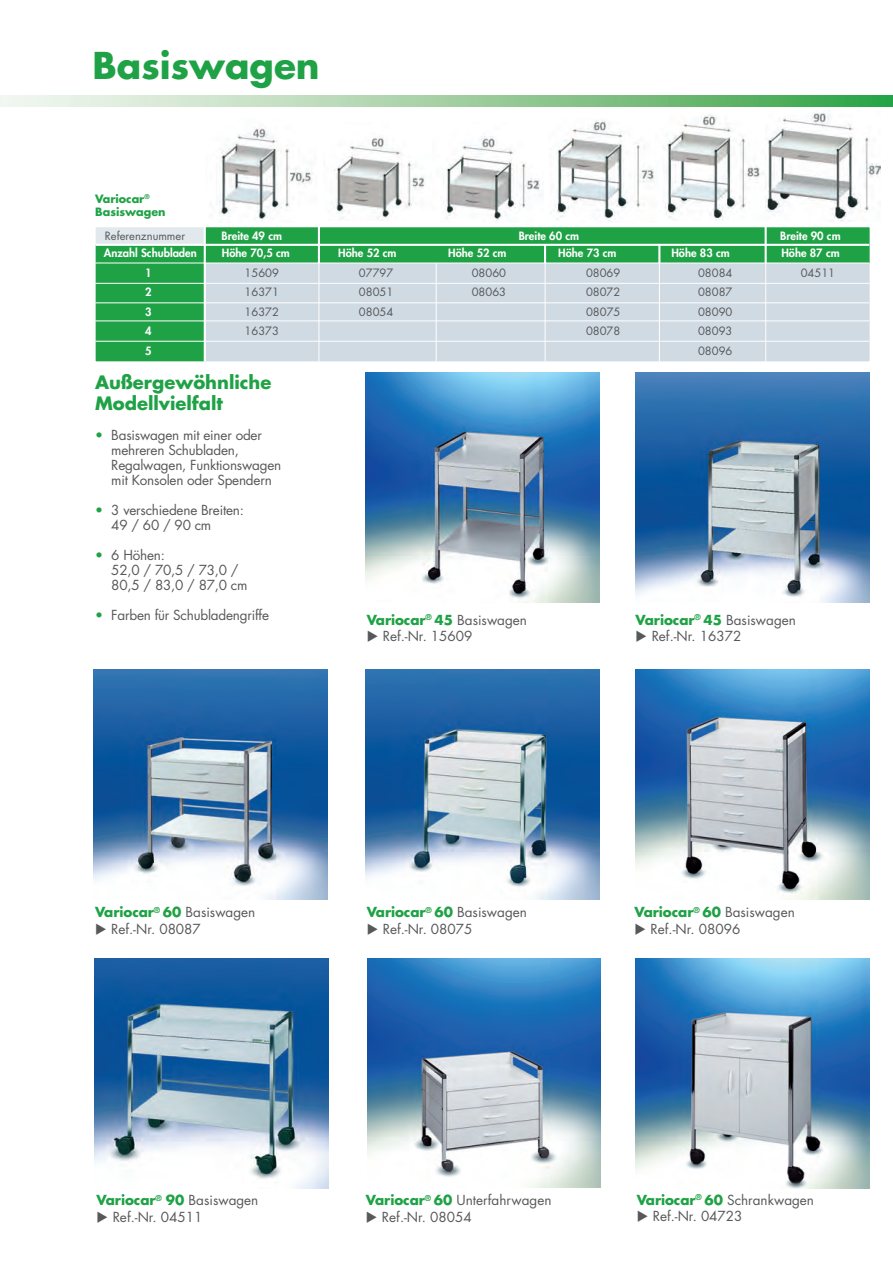
<style>
.page{position:relative;width:893px;height:1263px;background:#fff}
.page>*{position:absolute;margin:0;border:0;box-sizing:border-box;transform-origin:0 0}
.t1{font:700 36px "Futura";color:#1fa245}
.t2{font:700 18px/21px "Futura";color:#1fa245}
.t3{font:13.5px/15px "Futura";letter-spacing:-.015em;color:#57585a}
.t4{font:700 13.5px "Futura";letter-spacing:-.005em;color:#1fa245}
.t5{font:11.1px "Futura";color:#57585a}
.t6{font:800 11.1px "Futura";color:#fff}
.t7{font:700 11.1px/13.4px "Futura";color:#1fa245}
.s1{color:#1fa245}
.s2{font-weight:400;color:#57585a}
.s3{font-weight:700;color:#1fa245}
</style>
<div class="page">
<div style="left:0;top:96px;width:157px;height:10px;background:#ebf5eb"></div>
<svg style="left:74px;top:96px;width:819px;height:10px;background:#95cb99"></svg>
<div style="left:95px;top:242px;width:110px;height:119px;background:#1fa245"></div>
<div style="left:205px;top:226px;width:664px;height:37px;background:#1fa245"></div>
<div style="left:205px;top:263px;width:665px;height:98px;background:#cfdae2"></div>
<hr style="left:95px;top:283px;width:774px;height:1px;background:#fff">
<hr style="left:95px;top:302px;width:774px;height:1px;background:#fff">
<hr style="left:95px;top:321px;width:774px;height:1px;background:#fff">
<hr style="left:95px;top:341px;width:774px;height:1px;background:#fff">
<hr style="left:318px;top:225px;width:2px;height:38px;background:#fff">
<svg style="left:544px;top:246px;width:2px;height:17px"></svg>
<svg style="left:658px;top:246px;width:2px;height:17px"></svg>
<hr style="left:765px;top:225px;width:2px;height:38px;background:#fff">
<hr style="left:319px;top:263px;width:1px;height:98px;background:#fff">
<hr style="left:436px;top:263px;width:1px;height:98px;background:#fff">
<hr style="left:545px;top:263px;width:1px;height:98px;background:#fff">
<hr style="left:659px;top:263px;width:1px;height:98px;background:#fff">
<hr style="left:765px;top:263px;width:1px;height:98px;background:#fff">
<div style="left:95px;top:226px;width:110px;height:18px;background:#e2e9ed"></div>
<hr style="left:204px;top:225px;width:2px;height:136px;background:#fff">
<hr style="left:96px;top:244px;width:773px;height:2px;background:#fff">
<hr style="left:95px;top:263px;width:774px;height:1px;background:#fff">
<div style="left:94px;top:225px;width:778px;height:138px;border:2px solid #fff"></div>
<img style="left:365px;top:373px;width:234px;height:229px">
<img style="left:636px;top:373px;width:233px;height:229px">
<img style="left:635px;top:958px;width:234px;height:230px">
<img style="left:95px;top:958px;width:233px;height:230px">
<img style="left:635px;top:670px;width:234px;height:229px">
<img style="left:365px;top:670px;width:234px;height:229px">
<img style="left:94px;top:670px;width:233px;height:229px">
<img style="left:367px;top:958px;width:234px;height:230px">
<img style="left:216px;top:128px;width:97px;height:91px">
<img style="left:331px;top:136px;width:210px;height:85px">
<img style="left:553px;top:120px;width:102px;height:101px">
<img style="left:663px;top:114px;width:101px;height:107px">
<img style="left:765px;top:113px;width:116px;height:108px">
<h1 class="t1" style="left:92px;top:40px;width:229px">Basiswagen</h1>
<p class="t7" style="left:95px;top:192px;width:72px">Variocar<sup>®<br></sup>Basiswagen</p>
<p class="t5" style="left:105px;top:228px;width:82px">Referenznummer</p>
<p class="t6" style="left:222px;top:228px;width:62px">Breite 49 cm</p>
<p class="t6" style="left:519px;top:228px;width:62px">Breite 60 cm</p>
<p class="t6" style="left:780px;top:228px;width:62px">Breite 90 cm</p>
<p class="t6" style="left:104px;top:246px;width:95px">Anzahl Schubladen</p>
<p class="t6" style="left:222px;top:246px;width:69px">Höhe 70,5 cm</p>
<p class="t6" style="left:338px;top:246px;width:60px">Höhe 52 cm</p>
<p class="t6" style="left:448px;top:246px;width:60px">Höhe 52 cm</p>
<p class="t6" style="left:558px;top:246px;width:60px">Höhe 73 cm</p>
<p class="t6" style="left:671px;top:246px;width:60px">Höhe 83 cm</p>
<p class="t6" style="left:781px;top:246px;width:60px">Höhe 87 cm</p>
<p class="t6" style="left:145px;top:265px;width:8px">1</p>
<p class="t5" style="left:245px;top:265px;width:36px">15609</p>
<p class="t5" style="left:359px;top:265px;width:36px">07797</p>
<p class="t5" style="left:472px;top:265px;width:36px">08060</p>
<p class="t5" style="left:586px;top:265px;width:36px">08069</p>
<p class="t5" style="left:698px;top:265px;width:36px">08084</p>
<p class="t5" style="left:801px;top:265px;width:36px">04511</p>
<p class="t6" style="left:145px;top:285px;width:8px">2</p>
<p class="t5" style="left:245px;top:285px;width:36px">16371</p>
<p class="t5" style="left:359px;top:285px;width:36px">08051</p>
<p class="t5" style="left:472px;top:285px;width:36px">08063</p>
<p class="t5" style="left:586px;top:285px;width:36px">08072</p>
<p class="t5" style="left:698px;top:285px;width:36px">08087</p>
<p class="t6" style="left:145px;top:304px;width:8px">3</p>
<p class="t5" style="left:245px;top:304px;width:36px">16372</p>
<p class="t5" style="left:359px;top:304px;width:36px">08054</p>
<p class="t5" style="left:586px;top:304px;width:36px">08075</p>
<p class="t5" style="left:698px;top:304px;width:36px">08090</p>
<p class="t6" style="left:145px;top:324px;width:8px">4</p>
<p class="t5" style="left:245px;top:324px;width:36px">16373</p>
<p class="t5" style="left:586px;top:324px;width:36px">08078</p>
<p class="t5" style="left:698px;top:324px;width:36px">08093</p>
<p class="t6" style="left:145px;top:343px;width:8px">5</p>
<p class="t5" style="left:698px;top:343px;width:36px">08096</p>
<h2 class="t2" style="left:95px;top:371px;width:178px">Außergewöhnliche<br>Modellvielfalt</h2>
<p class="t3" style="left:111px;top:428px;width:172px;text-indent:-16px"><span class="s1">•</span> Basiswagen mit einer oder mehreren Schubladen,<br>Regalwagen, Funktionswagen mit Konsolen oder Spendern</p>
<p class="t3" style="left:111px;top:503px;width:134px;text-indent:-16px"><span class="s1">•</span> 3 verschiedene Breiten:<br>49 / 60 / 90 cm</p>
<p class="t3" style="left:111px;top:548px;width:138px;text-indent:-16px"><span class="s1">•</span> 6 Höhen:<br>52,0 / 70,5 / 73,0 /<br>80,5 / 83,0 / 87,0 cm</p>
<p class="t3" style="left:95px;top:608px;width:175px"><span class="s1">•</span> Farben für Schubladengriffe</p>
<p class="t4" style="left:367px;top:610px;width:162px">Variocar<sup>®</sup> 45 <span class="s2">Basiswagen</span></p>
<p class="t3" style="left:367px;top:628px;width:107px">◆ Ref.-Nr. 15609</p>
<p class="t4" style="left:636px;top:610px;width:162px">Variocar<sup>®</sup> 45 <span class="s2">Basiswagen</span></p>
<p class="t3" style="left:636px;top:628px;width:107px">◆ Ref.-Nr. 16372</p>
<p class="t4" style="left:95px;top:903px;width:162px">Variocar<sup>®</sup> 60 <span class="s2">Basiswagen</span></p>
<p class="t3" style="left:95px;top:921px;width:107px">◆ Ref.-Nr. 08087</p>
<p class="t4" style="left:97px;top:1191px;width:163px">Variocar<sup>®</sup> 90 <span class="s2">Basiswagen</span></p>
<p class="t3" style="left:97px;top:1209px;width:107px">◆ Ref.-Nr. 04511</p>
<p class="t4" style="left:367px;top:903px;width:162px">Variocar<sup>®</sup> 60 <span class="s2">Basiswagen</span></p>
<p class="t3" style="left:367px;top:921px;width:107px">◆ Ref.-Nr. 08075</p>
<p class="t4" style="left:635px;top:903px;width:162px">Variocar<sup>®</sup> 60 <span class="s2">Basiswagen</span></p>
<p class="t3" style="left:635px;top:921px;width:107px">◆ Ref.-Nr. 08096</p>
<p class="t3" style="left:366px;top:1192px;width:187px"><span class="s3">Variocar</span><sup>®</sup> <span class="s3">60</span> Unterfahrwagen</p>
<p class="t3" style="left:366px;top:1209px;width:107px">◆ Ref.-Nr. 08054</p>
<p class="t3" style="left:637px;top:1192px;width:179px"><span class="s3">Variocar</span><sup>®</sup> <span class="s3">60</span> Schrankwagen</p>
<p class="t3" style="left:637px;top:1208px;width:107px">◆ Ref.-Nr. 04723</p>
</div>
